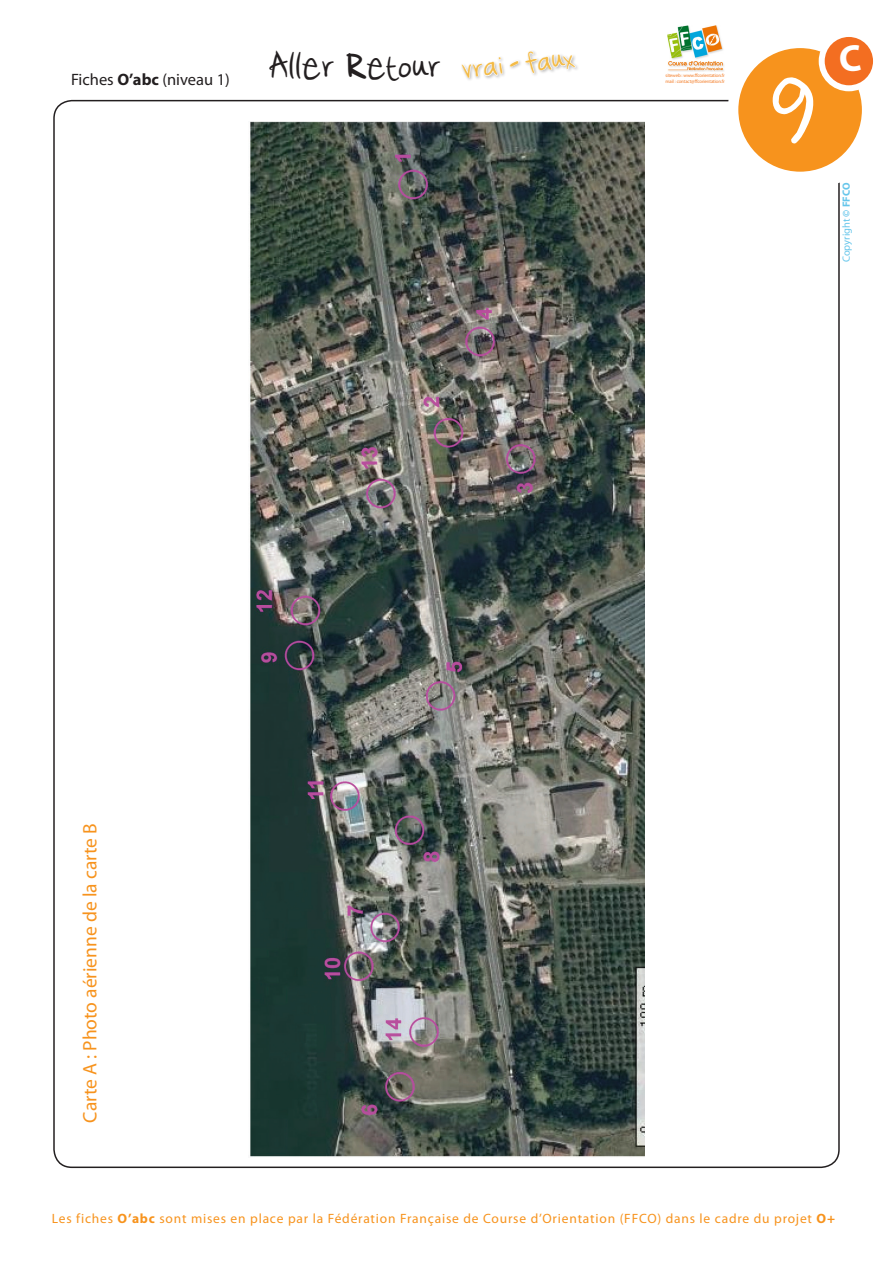
<style>
.page{position:relative;width:893px;height:1263px;background:#fff}
.page>*{position:absolute;margin:0;border:0;box-sizing:border-box;transform-origin:0 0}
.t1{font:30.45px "Cataclysmic";color:#231f20}
.t2{font:24.3px "Cataclysmic";color:#f4bb46}
.t3{font:19.5px "Myriad Pro";color:#f7931d}
.t4{font:16.5px "Myriad Pro";color:#231f20}
.t5{font:13.5px "Myriad Pro";letter-spacing:.06em;color:#f7931d}
.t6{font:10.5px "Myriad Pro";color:#66c6eb}
.t7{font:4.8px "Myriad Pro";letter-spacing:-.02em;color:#f47921}
.s1{font-weight:700}
</style>
<div class="page">
<svg style="left:462px;top:58px;width:41px;height:20px"></svg>
<svg style="left:511px;top:61px;width:8px;height:6px"></svg>
<svg style="left:526px;top:51px;width:50px;height:24px"></svg>
<img style="left:250px;top:121px;width:394px;height:1036px">
<svg style="left:665px;top:26px;width:208px;height:161px"></svg>
<p class="t4" style="left:71px;top:69px;width:160px">Fiches <span class="s1">O’abc</span> (niveau 1)</p>
<p class="t1" style="left:268px;top:50px;width:174px">Aller Retour</p>
<p class="t2" style="left:460px;top:57px;width:115px;rotate:-6deg">vrai - faux</p>
<p class="t7" style="left:666px;top:72px;width:61px">siteweb : www.ffcorientation.fr</p>
<p class="t7" style="left:666px;top:78px;width:61px">mail : contact@ffcorientation.fr</p>
<p class="t6" style="left:840px;top:262px;width:81px;rotate:-90deg">Copyright <span class="s1">© FFCO</span></p>
<p class="t3" style="left:78px;top:1123px;width:301px;rotate:-90deg">Carte A : Photo aérienne de la carte B</p>
<p class="t5" style="left:52px;top:1210px;width:785px">Les fiches <span class="s1">O’abc</span> sont mises en place par la Fédération Française de Course d’Orientation (FFCO) dans le cadre du projet <span class="s1">O+</span></p>
</div>
